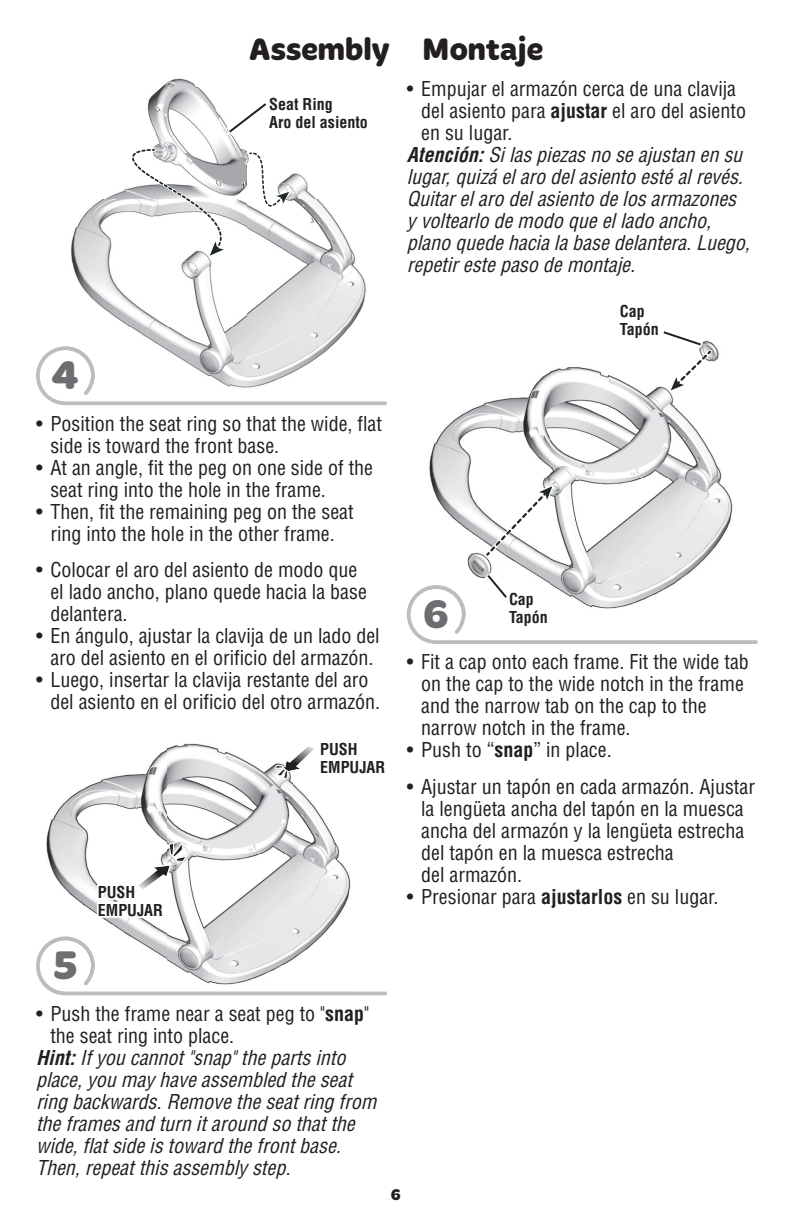
<style>
.page{position:relative;width:792px;height:1224px;background:#fff}
.page>*{position:absolute;margin:0;border:0;box-sizing:border-box;transform-origin:0 0}
.t1{font:700 41px "Merge Pro";color:#6c6d70}
.t2{font:700 32px "Merge Pro";color:#231f20}
.t3{font:condensed 20px/22px "Helvetica LT Std";color:#231f20}
.t4{font:italic condensed 20px "Helvetica LT Std";color:#231f20}
.t5{font:700 condensed 16px/18px "Helvetica LT Std";color:#231f20}
.t6{font:700 16px "Merge Pro";color:#231f20}
.s1{color:#fff}
.s2{font-weight:700}
</style>
<div class="page">
<svg style="left:36px;top:947px;width:351px;height:48px"></svg>
<img style="left:46px;top:743px;width:305px;height:194px">
<img style="left:43px;top:937px;width:313px;height:56px">
<img style="left:54px;top:952px;width:22px;height:28px">
<img style="left:283px;top:745px;width:33px;height:28px">
<img style="left:136px;top:864px;width:35px;height:26px">
<svg style="left:275px;top:765px;width:13px;height:15px"></svg>
<svg style="left:169px;top:841px;width:18px;height:21px"></svg>
<img style="left:429px;top:346px;width:304px;height:227px">
<svg style="left:482px;top:484px;width:72px;height:76px"></svg>
<svg style="left:661px;top:331px;width:54px;height:60px"></svg>
<svg style="left:407px;top:573px;width:351px;height:71px"></svg>
<svg style="left:36px;top:346px;width:351px;height:59px"></svg>
<img style="left:71px;top:78px;width:300px;height:313px">
<img style="left:64px;top:346px;width:31px;height:45px">
<img style="left:64px;top:361px;width:14px;height:28px">
<svg style="left:123px;top:147px;width:113px;height:109px"></svg>
<svg style="left:247px;top:150px;width:44px;height:70px"></svg>
<svg style="left:227px;top:101px;width:41px;height:34px"></svg>
<h2 class="t2" style="left:249px;top:37px;width:296px">Assembly Montaje</h2>
<h1 class="t1" style="left:52px;top:360px;width:29px">4</h1>
<p class="t5" style="left:269px;top:97px;width:100px">Seat Ring<br>Aro del asiento</p>
<p class="t3" style="left:50px;top:414px;width:333px;text-indent:-14px">• Position the seat ring so that the wide, flat side is toward the front base.</p>
<p class="t3" style="left:50px;top:458px;width:324px;text-indent:-14px">• At an angle, fit the peg on one side of the seat ring into the hole in the frame.</p>
<p class="t3" style="left:36px;top:502px;width:319px;text-align:center">• Then, fit the remaining peg on the seat ring into the hole in the other frame.</p>
<p class="t3" style="left:50px;top:560px;width:318px;text-indent:-14px">• Colocar el aro del asiento de modo que el lado ancho, plano quede hacia la base delantera.</p>
<p class="t3" style="left:36px;top:626px;width:345px;text-align:center">• En ángulo, ajustar la clavija de un lado del aro del asiento en el orificio del armazón.</p>
<p class="t3" style="left:50px;top:670px;width:331px;text-indent:-14px">• Luego, insertar la clavija restante del aro del asiento en el orificio del otro armazón.</p>
<h1 class="t1" style="left:53px;top:950px;width:26px">5</h1>
<p class="t5" style="left:98px;top:885px;width:66px"><span class="s1">P</span>USH<br><span class="s1">E</span>MPUJAR</p>
<p class="t5" style="left:320px;top:741px;width:66px">PUSH<br>EMPUJAR</p>
<p class="t3" style="left:36px;top:1004px;width:335px">• Push the frame near a seat peg to "<span class="s2">snap</span>"</p>
<p class="t3" style="left:50px;top:1026px;width:185px">the seat ring into place.</p>
<p class="t4" style="left:36px;top:1051px;width:315px"><span class="s2">Hint:</span>If you cannot"snap"the parts into</p>
<p class="t4" style="left:36px;top:1073px;width:322px">place,you may have assembled the seat</p>
<p class="t4" style="left:36px;top:1095px;width:346px">ring backwards.Remove the seatring from</p>
<p class="t4" style="left:36px;top:1117px;width:324px">the frames and turn itaround so thatthe</p>
<p class="t4" style="left:36px;top:1139px;width:311px">wide,flatside is toward the frontbase.</p>
<p class="t4" style="left:36px;top:1161px;width:260px">Then,repeatthis assembly step.</p>
<p class="t3" style="left:407px;top:80px;width:331px">• Empujar el armazón cerca de una clavija</p>
<p class="t3" style="left:421px;top:102px;width:326px">del asiento para <span class="s2">ajustar</span> el aro del asiento</p>
<p class="t3" style="left:421px;top:124px;width:93px">en su lugar.</p>
<p class="t4" style="left:407px;top:148px;width:341px"><span class="s2">Atención:</span>Silas piezas no se ajustan en su</p>
<p class="t4" style="left:407px;top:170px;width:342px">lugar,quizá elaro delasiento esté alrevés.</p>
<p class="t4" style="left:407px;top:192px;width:335px">Quitarelaro delasiento de los armazones</p>
<p class="t4" style="left:407px;top:214px;width:310px">y voltearlo de modo que ellado ancho,</p>
<p class="t4" style="left:407px;top:236px;width:349px">plano quede hacia la base delantera.Luego,</p>
<p class="t4" style="left:407px;top:258px;width:234px">repetireste paso de montaje.</p>
<p class="t5" style="left:620px;top:304px;width:40px">Cap<br>Tapón</p>
<h1 class="t1" style="left:423px;top:599px;width:27px">6</h1>
<p class="t5" style="left:509px;top:592px;width:40px">Cap<br>Tapón</p>
<p class="t3" style="left:421px;top:653px;width:329px;text-indent:-14px">• Fit a cap onto each frame. Fit the wide tab on the cap to the wide notch in the frame and the narrow tab on the cap to the narrow notch in the frame.</p>
<p class="t3" style="left:407px;top:741px;width:206px">• Push to “<span class="s2">snap</span>” in place.</p>
<p class="t3" style="left:421px;top:777px;width:335px;text-indent:-14px">• Ajustar un tapón en cada armazón. Ajustar la lengüeta ancha del tapón en la muesca ancha del armazón y la lengüeta estrecha del tapón en la muesca estrecha<br>del armazón.</p>
<p class="t3" style="left:407px;top:887px;width:313px">• Presionar para <span class="s2">ajustarlos</span> en su lugar.</p>
<p class="t6" style="left:391px;top:1189px;width:12px">6</p>
</div>
